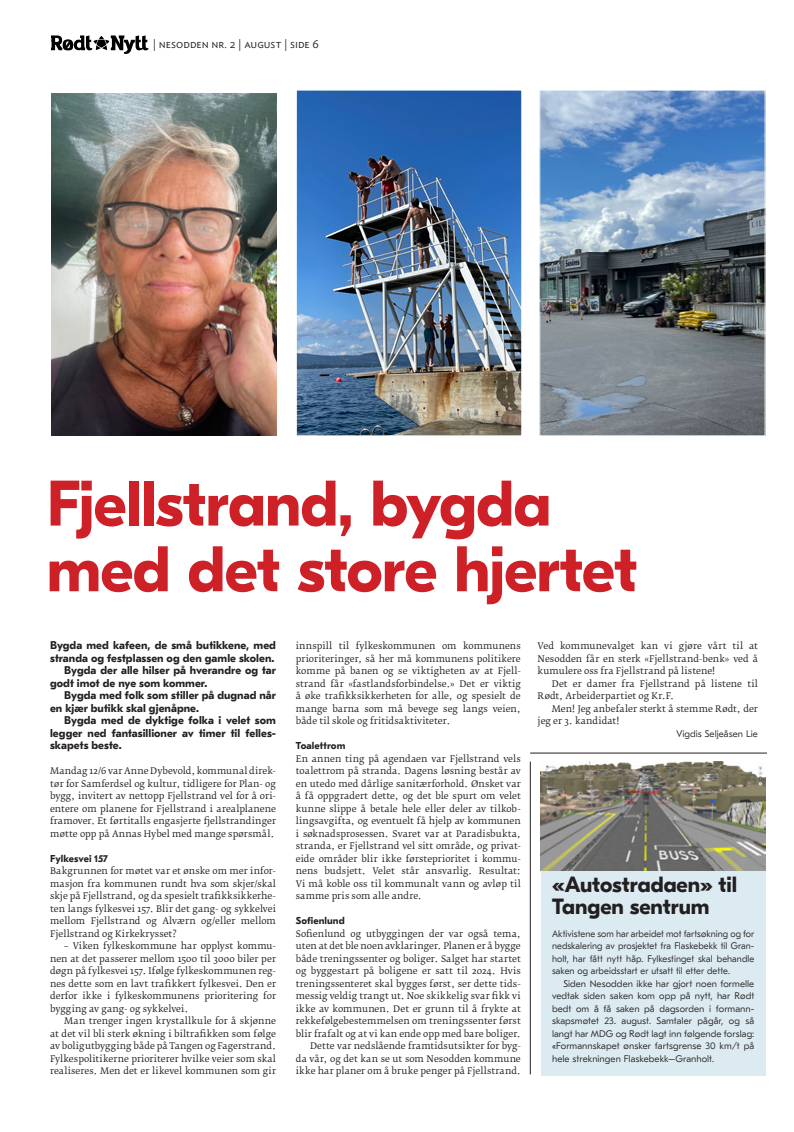
<style>
.page{position:relative;width:794px;height:1132px;background:#fff}
.page>*{position:absolute;margin:0;border:0;box-sizing:border-box;transform-origin:0 0}
.Over_2{font:700 64.2px "GT Eesti Pro Display";letter-spacing:-.01em;color:#cd2027}
.Over_2-2{font:700 22px/22px "GT Eesti Pro Display";color:#231f20}
.t1{font:300 12px "Ideal Sans";color:#231f20}
.Ingress_innrykk{font:700 11.2px/12.5px "GT Eesti Pro Text";letter-spacing:.005em;color:#231f20}
.Ingress{font:700 11.2px/12.5px "GT Eesti Pro Text";letter-spacing:.005em;color:#231f20}
.AVSNITT{font:700 10px "GT Eesti Pro Text";letter-spacing:.01em;color:#231f20}
.t2{font:10px "Myriad Pro";color:#231f20}
.Undersak_innrykk{font:300 9.5px/12.5px "GT Eesti Pro Text";letter-spacing:.005em;color:#231f20;text-align:justify}
.Undersak{font:300 9.5px/12.5px "GT Eesti Pro Text";letter-spacing:.005em;color:#231f20;text-align:justify;scale:.96 1}
.Byline{font:300 9.5px "GT Eesti Pro Text";letter-spacing:.005em;color:#231f20}
.BRØD{font:9px/12.5px "Fedra Serif B Pro";letter-spacing:.01em;color:#231f20;text-align:justify}
.Brød_innrykk{font:9px/12.5px "Fedra Serif B Pro";letter-spacing:.005em;color:#231f20;text-align:justify}
</style>
<div class="page">
<svg style="left:51px;top:35px;width:97px;height:19px"></svg>
<div style="left:540px;top:869px;width:225px;height:205px;background:#dcebf1"></div>
<img style="left:540px;top:761px;width:225px;height:109px">
<img style="left:298px;top:91px;width:222px;height:343px">
<div style="left:296px;top:89px;width:226px;height:347px;border:1px solid #fff"></div>
<img style="left:541px;top:91px;width:222px;height:343px">
<div style="left:539px;top:89px;width:226px;height:347px;border:1px solid #fff"></div>
<img style="left:52px;top:94px;width:225px;height:341px">
<hr style="left:530px;top:761px;width:1px;height:312px;background:#231f20">
<hr style="left:530px;top:752px;width:237px;height:1px;background:#231f20">
<p class="t2" style="left:51px;top:36px;width:5px">6</p>
<h3 class="t1" style="left:153px;top:35px;width:168px">| nesodden nr. 2 | august | side 6</h3>
<p class="Over_2" style="left:47px;top:467px;width:506px">Fjellstrand, bygda</p>
<p class="Over_2" style="left:47px;top:533px;width:592px">med det store hjertet</p>
<p class="Brød_innrykk" style="left:296px;top:639px;width:226px">innspill til fylkeskommunen om kommunens prioriteringer, så her må kommunens politikere komme på banen og se viktigheten av at Fjell&shy;strand får «fastlandsforbindelse.» Det er viktig å øke trafikksikkerheten for alle, og spesielt de mange barna som må bevege seg langs veien, både til skole og fritidsaktiviteter.</p>
<p class="AVSNITT" style="left:296px;top:740px;width:51px">Toalettrom</p>
<p class="BRØD" style="left:296px;top:752px;width:226px">En annen ting på agendaen var Fjellstrand vels toalettrom på stranda. Dagens løsning består av en utedo med dårlige sanitærforhold. Ønsket var å få oppgradert dette, og det ble spurt om velet kunne slippe å betale hele eller deler av tilkob&shy;lingsavgifta, og eventuelt få hjelp av kommunen i søknadsprosessen. Svaret var at Paradisbukta, stranda, er Fjellstrand vel sitt område, og privat&shy;eide områder blir ikke førsteprioritet i kommu&shy;nens budsjett. Velet står ansvarlig. Resultat:<br>Vi må koble oss til kommunalt vann og avløp til samme pris som alle andre.</p>
<p class="AVSNITT" style="left:296px;top:915px;width:50px">Sofienlund</p>
<p class="BRØD" style="left:296px;top:927px;width:226px">Sofienlund og utbyggingen der var også tema, uten at det ble noen avklaringer. Planen er å bygge både treningssenter og boliger. Salget har startet og byggestart på boligene er satt til 2024. Hvis treningssenteret skal bygges først, ser dette tids&shy;messig veldig trangt ut. Noe skikkelig svar fikk vi ikke av kommunen. Det er grunn til å frykte at rekkefølgebestemmelsen om treningssenter først blir frafalt og at vi kan ende opp med bare boliger.</p>
<p class="Brød_innrykk" style="left:296px;top:1039px;width:226px;text-indent:14px">Dette var nedslående framtidsutsikter for byg&shy;da vår, og det kan se ut som Nesodden kommune ikke har planer om å bruke penger på Fjellstrand.</p>
<p class="Ingress" style="left:50px;top:639px;width:227px">Bygda med kafeen, de små butikkene, med stranda og festplassen og den gamle skolen.</p>
<p class="Ingress_innrykk" style="left:50px;top:664px;width:227px;text-indent:14px">Bygda der alle hilser på hverandre og tar godt imot de nye som kommer.</p>
<p class="Ingress_innrykk" style="left:50px;top:689px;width:227px;text-indent:14px">Bygda med folk som stiller på dugnad når en kjær butikk skal gjenåpne.</p>
<p class="Ingress_innrykk" style="left:50px;top:714px;width:227px;text-align:justify;text-indent:14px">Bygda med de dyktige folka i velet som legger ned fantasillioner av timer til felles&shy;skapets beste.</p>
<p class="BRØD" style="left:50px;top:764px;width:227px">Mandag 12/6 var Anne Dybevold, kommunal direk&shy;tør for Samferdsel og kultur, tidligere for Plan- og bygg, invitert av nettopp Fjellstrand vel for å ori&shy;entere om planene for Fjellstrand i arealplanene framover. Et førtitalls engasjerte fjellstrandinger møtte opp på Annas Hybel med mange spørsmål.</p>
<p class="AVSNITT" style="left:50px;top:852px;width:60px">Fylkesvei 157</p>
<p class="BRØD" style="left:50px;top:864px;width:227px">Bakgrunnen for møtet var et ønske om mer infor&shy;masjon fra kommunen rundt hva som skjer/skal skje på Fjellstrand, og da spesielt trafikksikkerhe&shy;ten langs fylkesvei 157. Blir det gang- og sykkelvei mellom Fjellstrand og Alværn og/eller mellom Fjellstrand og Kirkekrysset?</p>
<p class="Brød_innrykk" style="left:50px;top:939px;width:227px;text-indent:14px">– Viken fylkeskommune har opplyst kommu&shy;nen at det passerer mellom 1500 til 3000 biler per døgn på fylkesvei 157. Ifølge fylkeskommunen reg&shy;nes dette som en lavt trafikkert fylkesvei. Den er derfor ikke i fylkeskommunens prioritering for bygging av gang- og sykkelvei.</p>
<p class="Brød_innrykk" style="left:50px;top:1014px;width:227px;text-indent:14px">Man trenger ingen krystallkule for å skjønne at det vil bli sterk økning i biltrafikken som følge av boligutbygging både på Tangen og Fagerstrand.<br>Fylkespolitikerne prioriterer hvilke veier som skal realiseres. Men det er likevel kommunen som gir</p>
<p class="BRØD" style="left:537px;top:639px;width:222px">Ved kommunevalget kan vi gjøre vårt til at Nesodden får en sterk «Fjellstrand-benk» ved å kumulere oss fra Fjellstrand på listene!</p>
<p class="Brød_innrykk" style="left:537px;top:677px;width:222px;text-indent:14px">Det er damer fra Fjellstrand på listene til<br>Rødt, Arbeiderpartiet og Kr.F.</p>
<p class="Brød_innrykk" style="left:537px;top:702px;width:222px;text-indent:14px">Men! Jeg anbefaler sterkt å stemme Rødt, der jeg er 3. kandidat!</p>
<p class="Byline" style="left:676px;top:727px;width:83px">Vigdis Seljeåsen Lie</p>
<p class="Over_2-2" style="left:552px;top:873px;width:187px">«Autostradaen» til<br>Tangen sentrum</p>
<p class="Undersak" style="left:552px;top:927px;width:212px">Aktivistene som har arbeidet mot fartsøkning og for nedskalering av prosjektet fra Flaskebekk til Gran&shy;holt, har fått nytt håp. Fylkestinget skal behandle saken og arbeidsstart er utsatt til etter dette.</p>
<p class="Undersak_innrykk" style="left:552px;top:977px;width:204px;text-indent:11px">Siden Nesodden ikke har gjort noen formelle vedtak siden saken kom opp på nytt, har Rødt bedt om å få saken på dagsorden i formann&shy;skapsmøtet 23. august. Samtaler pågår, og så langt har MDG og Rødt lagt inn følgende forslag: «Formannskapet ønsker fartsgrense 30 km/t på hele strekningen Flaskebekk–Granholt.</p>
</div>
